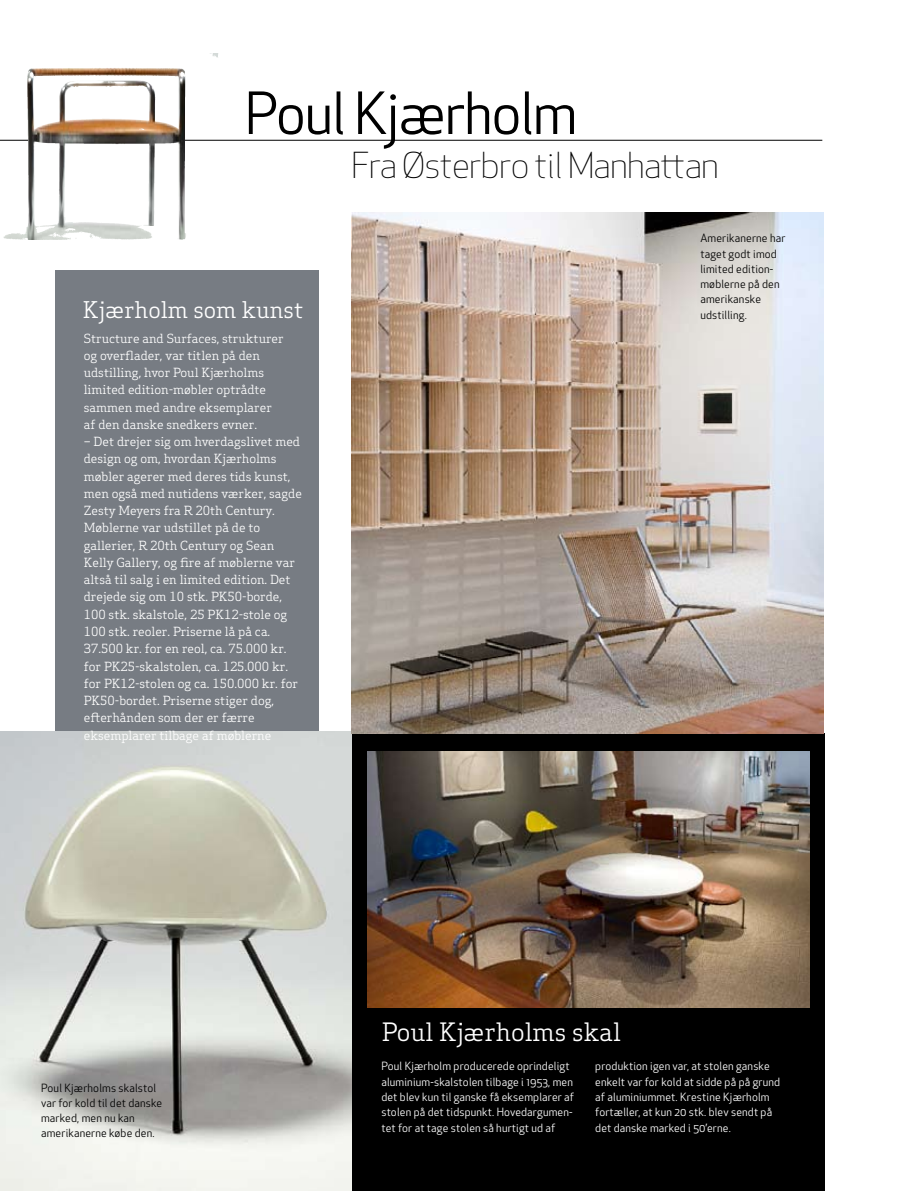
<style>
.page{position:relative;width:923px;height:1191px;background:#fff}
.page>*{position:absolute;margin:0;border:0;box-sizing:border-box;transform-origin:0 0}
.t1{font:56.7px "Apex New";letter-spacing:-.02em;color:#000}
.t2{font:300 34.95px "Apex New";letter-spacing:-.02em;color:#000}
.t3{font:24.75px "Apex Serif";color:#fff}
.t4{font:22.5px "Apex Serif";color:#fff}
.t5{font:12.3px/17.2px "Apex Serif";letter-spacing:-.005em;color:#fff}
.t6{font:11.1px/15.3px "Apex New";letter-spacing:.015em;color:#fff}
.t7{font:11.1px/15.3px "Apex New";letter-spacing:.015em;color:#000}
</style>
<div class="page">
<div style="left:0;top:733px;width:825px;height:458px;background:#000"></div>
<div style="left:55px;top:270px;width:264px;height:499px;background:#777c83"></div>
<img style="left:367px;top:751px;width:443px;height:256px">
<hr style="left:0;top:140px;width:822px;height:1px;background:#000">
<img style="left:0;top:731px;width:351px;height:460px">
<img style="left:351px;top:213px;width:472px;height:520px">
<svg style="left:85px;top:1134px;width:7px;height:10px"></svg>
<h1 class="t1" style="left:245px;top:78px;width:334px">Poul Kjærholm</h1>
<h2 class="t2" style="left:351px;top:144px;width:369px">Fra Østerbro til Manhattan</h2>
<h3 class="t4" style="left:83px;top:295px;width:222px">Kjærholm som kunst</h3>
<p class="t5" style="left:84px;top:329px;width:201px">Structure and Surfaces, strukturer og overflader, var titlen på den udstilling, hvor Poul Kjærholms limited edition-møbler optrådte sammen med andre eksemplarer af den danske snedkers evner.</p>
<p class="t5" style="left:84px;top:433px;width:220px">– Det drejer sig om hverdagslivet med design og om, hvordan Kjærholms møbler agerer med deres tids kunst, men også med nutidens værker, sagde Zesty Meyers fra R 20th Century.<br>Møblerne var udstillet på de to gallerier, R 20th Century og Sean Kelly Gallery, og fire af møblerne var altså til salg i en limited edition. Det drejede sig om 10 stk. PK50-borde, 100 stk. skalstole, 25 PK12-stole og 100 stk. reoler. Priserne lå på ca.<br>37.500 kr. for en reol, ca. 75.000 kr. for PK25-skalstolen, ca. 125.000 kr. for PK12-stolen og ca. 150.000 kr. for PK50-bordet. Priserne stiger dog, efterhånden som der er færre eksemplarer tilbage af møblerne</p>
<p class="t7" style="left:700px;top:231px;width:86px">Amerikanerne har taget godt imod limited edition&shy;møblerne på den amerikanske udstilling.</p>
<p class="t7" style="left:41px;top:1079px;width:123px">Poul Kjærholms skalstol var for kold til det danske marked, men nu kan amerikanerne købe den.</p>
<h3 class="t3" style="left:382px;top:1016px;width:241px">Poul Kjærholms skal</h3>
<p class="t6" style="left:381px;top:1058px;width:194px">Poul Kjærholm producerede oprindeligt aluminium-skalstolen tilbage i 1953, men det blev kun til ganske få eksemplarer af stolen på det tidspunkt. Hovedargumen&shy;tet for at tage stolen så hurtigt ud af</p>
<p class="t6" style="left:595px;top:1058px;width:186px">produktion igen var, at stolen ganske enkelt var for kold at sidde på på grund af aluminiummet. Krestine Kjærholm fortæller, at kun 20 stk. blev sendt på det danske marked i 50’erne.</p>
</div>
